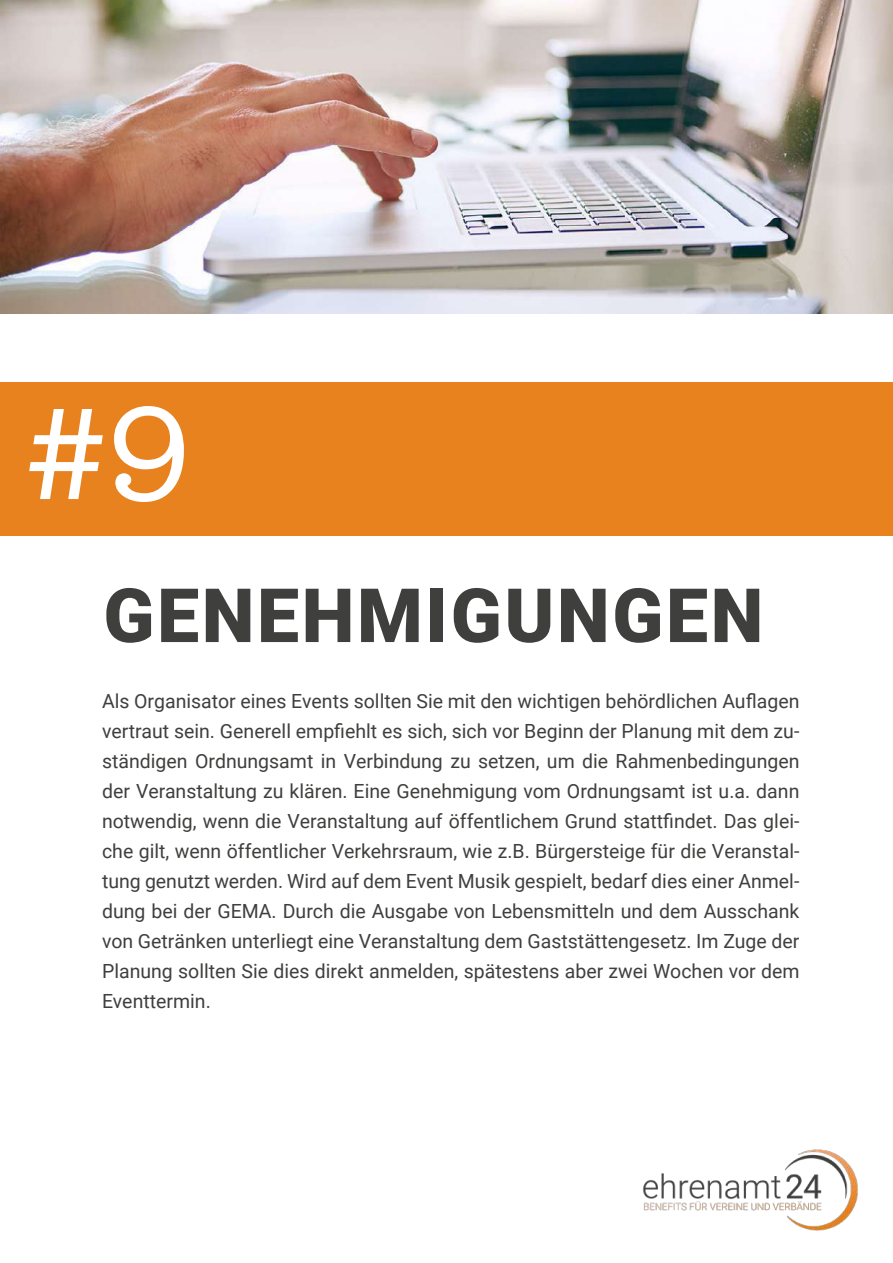
<style>
.page{position:relative;width:893px;height:1263px;background:#fff}
.page>*{position:absolute;margin:0;border:0;box-sizing:border-box;transform-origin:0 0}
.t1{font:135px "American Typewriter";color:#fff}
.t2{font:900 75px "Roboto";letter-spacing:.035em;color:#3f3f3e}
.t3{font:19.5px/30px "Roboto";color:#3f3f3e;text-align:justify}
</style>
<div class="page">
<div style="left:0;top:383px;width:893px;height:153px;background:#e7821e"></div>
<img style="left:0;top:1px;width:893px;height:312px">
<img style="left:643px;top:1149px;width:215px;height:82px">
<h1 class="t1" style="left:25px;top:351px;width:168px">#9</h1>
<h2 class="t2" style="left:103px;top:563px;width:661px">GENEHMIGUNGEN</h2>
<p class="t3" style="left:102px;top:686px;width:699px">Als Organisator eines Events sollten Sie mit den wichtigen behördlichen Auflagen vertraut sein. Generell empfiehlt es sich, sich vor Beginn der Planung mit dem zu&shy;ständigen Ordnungsamt in Verbindung zu setzen, um die Rahmenbedingungen der Veranstaltung zu klären. Eine Genehmigung vom Ordnungsamt ist u.a. dann notwendig, wenn die Veranstaltung auf öffentlichem Grund stattfindet. Das glei&shy;che gilt, wenn öffentlicher Verkehrsraum, wie z.B. Bürgersteige für die Veranstal&shy;tung genutzt werden. Wird auf dem Event Musik gespielt, bedarf dies einer Anmel&shy;dung bei der GEMA. Durch die Ausgabe von Lebensmitteln und dem Ausschank von Getränken unterliegt eine Veranstaltung dem Gaststättengesetz. Im Zuge der Planung sollten Sie dies direkt anmelden, spätestens aber zwei Wochen vor dem Eventtermin.</p>
</div>
